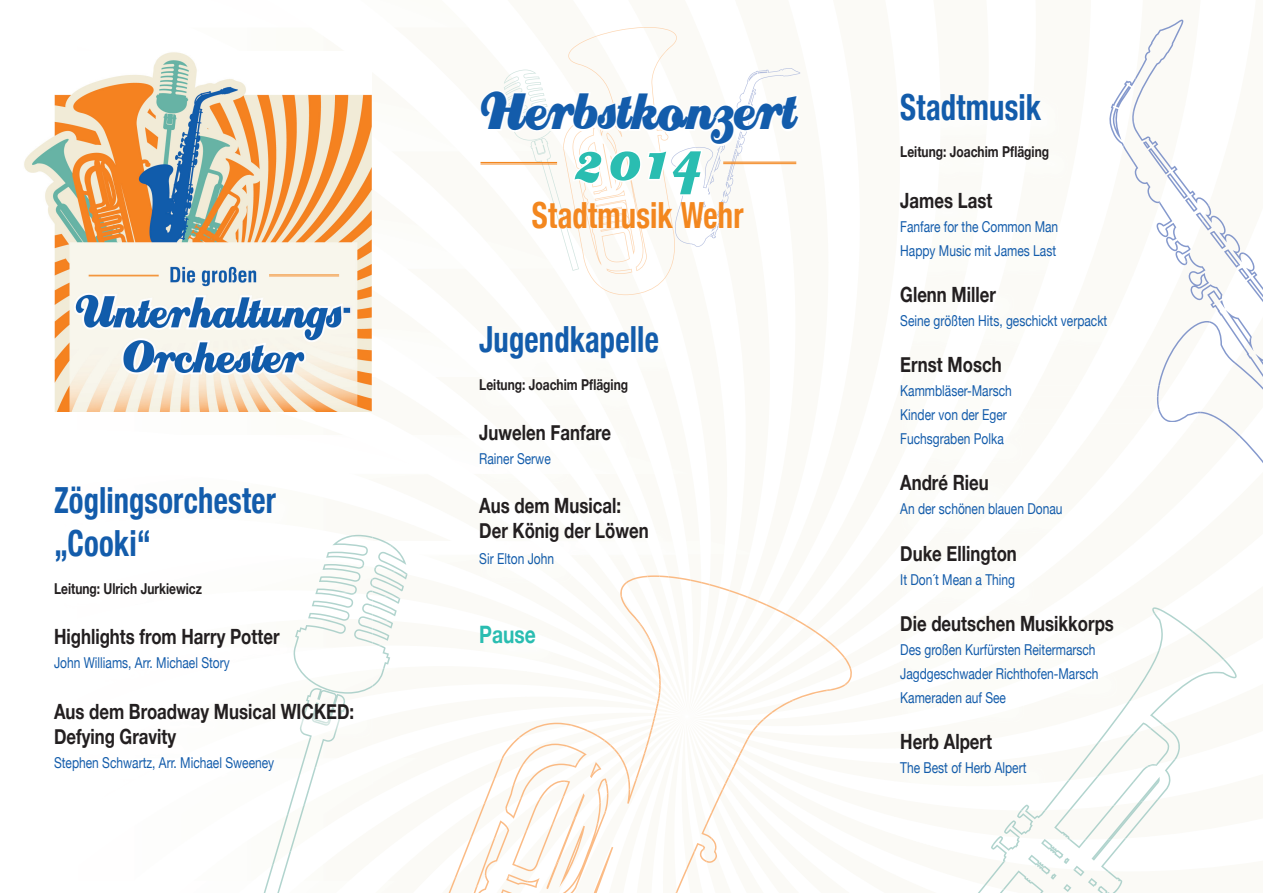
<style>
.page{position:relative;width:1263px;height:893px;background:#fff}
.page>*{position:absolute;margin:0;border:0;box-sizing:border-box;transform-origin:0 0}
.t1{font:73.5px "Creampuff";color:#2abdb1;scale:.71 1}
.t2{font:65.1px "Creampuff";letter-spacing:.01em;color:#135cab;scale:.71 1}
.t3{font:700 condensed 36px/43.2px "Helvetica Neue";letter-spacing:.005em;color:#135cab;scale:.85 1}
.t4{font:700 condensed 36px "Helvetica Neue";letter-spacing:.005em;color:#f3871f;scale:.85 1}
.t5{font:700 24px "Helvetica Neue";color:#2abdb1;scale:.8 1}
.t6{font:700 21px/25.2px "Helvetica Neue";color:#231f20;scale:.8 1}
.t7{font:15px/24px "Helvetica Neue";color:#135cab;scale:.8 1}
.t8{font:700 15px "Helvetica Neue";color:#231f20;scale:.8 1}
</style>
<div class="page">
<img style="left:54px;top:367px;width:318px;height:45px">
<img style="left:24px;top:52px;width:347px;height:359px">
<img style="left:678px;top:577px;width:173px;height:229px">
<img style="left:620px;top:575px;width:58px;height:88px">
<svg style="left:454px;top:663px;width:262px;height:230px"></svg>
<img style="left:506px;top:875px;width:22px;height:10px">
<img style="left:501px;top:886px;width:48px;height:7px">
<img style="left:373px;top:537px;width:34px;height:150px">
<svg style="left:264px;top:790px;width:45px;height:103px"></svg>
<img style="left:272px;top:804px;width:33px;height:62px">
<svg style="left:1118px;top:80px;width:145px;height:383px;fill:#fbfaf6"></svg>
<img style="left:1133px;top:20px;width:49px;height:148px">
<img style="left:1109px;top:105px;width:14px;height:42px">
<img style="left:1123px;top:110px;width:10px;height:53px">
<svg style="left:1157px;top:386px;width:3px;height:10px"></svg>
<svg style="left:1158px;top:410px;width:39px;height:12px"></svg>
<svg style="left:1122px;top:86px;width:9px;height:9px"></svg>
<img style="left:1112px;top:95px;width:14px;height:45px">
<svg style="left:1143px;top:141px;width:7px;height:8px"></svg>
<img style="left:1148px;top:148px;width:21px;height:26px">
<svg style="left:1167px;top:171px;width:37px;height:52px"></svg>
<img style="left:1202px;top:217px;width:10px;height:14px">
<img style="left:1210px;top:231px;width:16px;height:18px">
<img style="left:1224px;top:249px;width:15px;height:4px">
<svg style="left:1177px;top:253px;width:86px;height:89px"></svg>
<img style="left:1248px;top:336px;width:15px;height:29px">
<svg style="left:978px;top:658px;width:259px;height:235px"></svg>
<img style="left:1008px;top:607px;width:216px;height:231px">
<svg style="left:1028px;top:677px;width:208px;height:199px"></svg>
<svg style="left:1000px;top:889px;width:3px;height:4px"></svg>
<img style="left:1003px;top:870px;width:94px;height:23px">
<svg style="left:480px;top:27px;width:321px;height:266px"></svg>
<hr style="left:480px;top:162px;width:77px;height:1px;background:#f3871f">
<hr style="left:480px;top:164px;width:77px;height:1px;background:#f3871f">
<hr style="left:723px;top:162px;width:73px;height:1px;background:#f3871f">
<hr style="left:723px;top:163px;width:73px;height:1px;background:#f3871f">
<img style="left:293px;top:624px;width:80px;height:46px">
<img style="left:312px;top:592px;width:56px;height:27px">
<img style="left:316px;top:535px;width:57px;height:59px">
<img style="left:294px;top:706px;width:52px;height:84px">
<img style="left:298px;top:688px;width:47px;height:87px">
<img style="left:312px;top:707px;width:23px;height:19px">
<svg style="left:315px;top:702px;width:4px;height:6px"></svg>
<h3 class="t3" style="left:54px;top:476px;width:263px">Zöglingsorchester „Cooki“</h3>
<p class="t8" style="left:54px;top:577px;width:186px">Leitung: Ulrich Jurkiewicz</p>
<h3 class="t6" style="left:54px;top:625px;width:283px">Highlights from Harry Potter</h3>
<p class="t7" style="left:54px;top:652px;width:221px">John Williams, Arr. Michael Story</p>
<h3 class="t6" style="left:54px;top:699px;width:377px">Aus dem Broadway Musical WICKED:<br>Defying Gravity</h3>
<p class="t7" style="left:54px;top:751px;width:277px">Stephen Schwartz, Arr. Michael Sweeney</p>
<h2 class="t2" style="left:481px;top:78px;width:443px">Herbstkonzert</h2>
<h1 class="t1" style="left:573px;top:120px;width:183px">2014</h1>
<h3 class="t4" style="left:532px;top:186px;width:250px">Stadtmusik Wehr</h3>
<h3 class="t3" style="left:479px;top:315px;width:213px">Jugendkapelle</h3>
<p class="t8" style="left:479px;top:372px;width:188px">Leitung: Joachim Pfläging</p>
<h3 class="t6" style="left:479px;top:420px;width:166px">Juwelen Fanfare</h3>
<p class="t7" style="left:479px;top:448px;width:91px">Rainer Serwe</p>
<h3 class="t6" style="left:479px;top:494px;width:213px">Aus dem Musical:<br>Der König der Löwen</h3>
<p class="t7" style="left:479px;top:547px;width:95px">Sir Elton John</p>
<h3 class="t5" style="left:479px;top:615px;width:72px">Pause</h3>
<h3 class="t3" style="left:900px;top:83px;width:167px">Stadtmusik</h3>
<p class="t8" style="left:900px;top:140px;width:188px">Leitung: Joachim Pfläging</p>
<h3 class="t6" style="left:900px;top:188px;width:117px">James Last</h3>
<p class="t7" style="left:900px;top:215px;width:199px">Fanfare for the Common Man<br>Happy Music mit James Last</p>
<h3 class="t6" style="left:900px;top:283px;width:121px">Glenn Miller</h3>
<p class="t7" style="left:900px;top:310px;width:260px">Seine größten Hits, geschickt verpackt</p>
<h3 class="t6" style="left:900px;top:353px;width:128px">Ernst Mosch</h3>
<p class="t7" style="left:900px;top:380px;width:141px">Kammbläser-Marsch</p>
<p class="t7" style="left:900px;top:428px;width:131px">Fuchsgraben Polka</p>
<h3 class="t6" style="left:900px;top:471px;width:112px">André Rieu</h3>
<p class="t7" style="left:900px;top:498px;width:204px">An der schönen blauen Donau</p>
<h3 class="t6" style="left:900px;top:541px;width:147px">Duke Ellington</h3>
<p class="t7" style="left:900px;top:568px;width:145px">It Don´t Mean a Thing</p>
<h3 class="t6" style="left:900px;top:611px;width:269px">Die deutschen Musikkorps</h3>
<p class="t7" style="left:900px;top:638px;width:249px">Des großen Kurfürsten Reitermarsch<br>Jagdgeschwader Richthofen-Marsch<br>Kameraden auf See</p>
<h3 class="t6" style="left:900px;top:730px;width:116px">Herb Alpert</h3>
<p class="t7" style="left:900px;top:757px;width:159px">The Best of Herb Alpert</p>
<p class="t7" style="left:900px;top:404px;width:135px">Kinder von der Eger</p>
</div>
